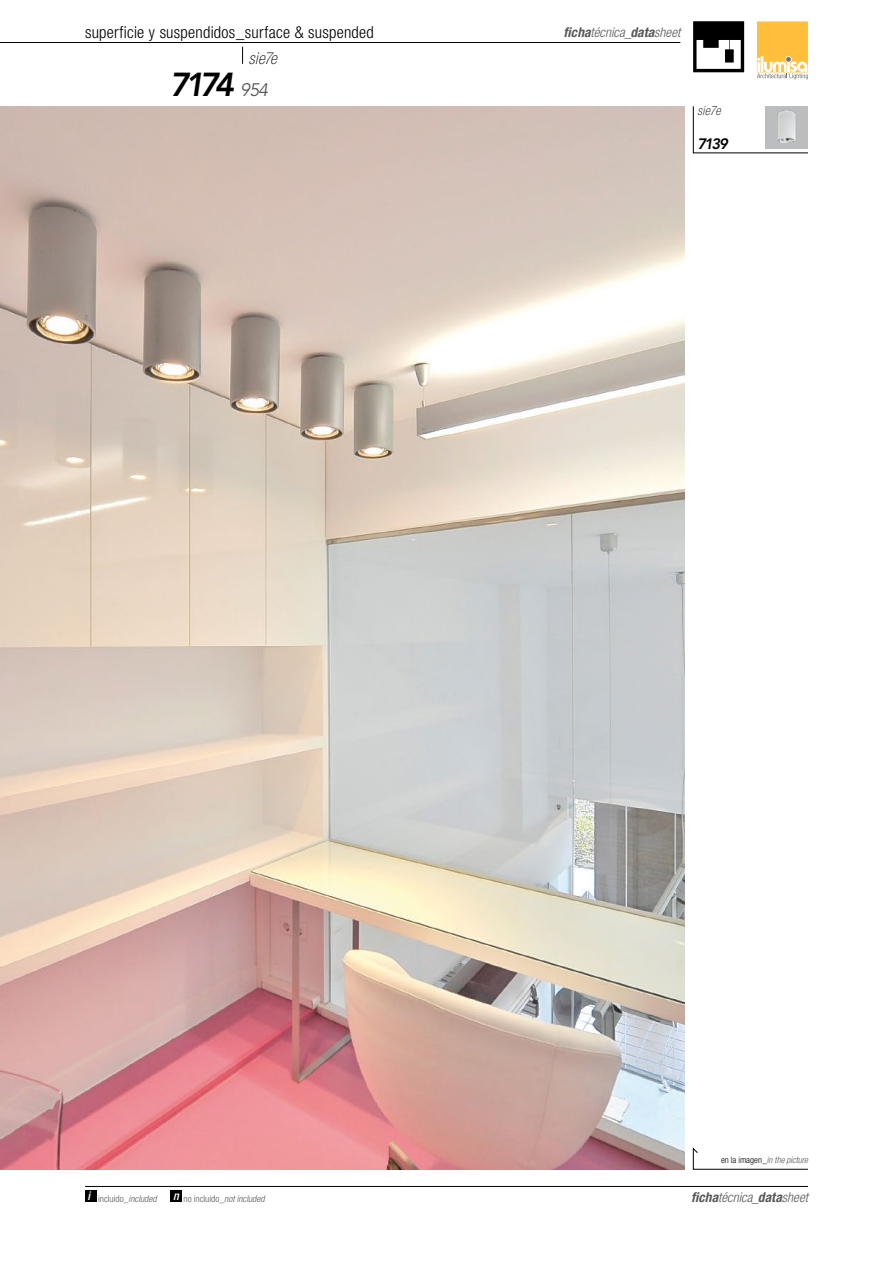
<style>
.page{position:relative;width:893px;height:1263px;background:#fff}
.page>*{position:absolute;margin:0;border:0;box-sizing:border-box;transform-origin:0 0}
.t1{font:italic 800 33px "Avenir";color:#000}
.t2{font:300 condensed 16.5px "Helvetica Neue LT Std";letter-spacing:.015em;color:#000}
.t3{font:italic 100 condensed 16.5px "Helvetica Neue LT Std";letter-spacing:-.01em;color:#000}
.t4{font:italic 800 15px "Avenir";color:#000}
.t5{font:italic 300 condensed 13.5px "Helvetica Neue LT Std";color:#58585a}
.t6{font:italic 100 condensed 12.75px "Helvetica Neue LT Std";letter-spacing:.015em;color:#000}
.t7{font:300 condensed 9.3px "Helvetica Neue LT Std";letter-spacing:.005em;color:#58585a}
.t8{font:italic 300 condensed 9px "Helvetica Neue LT Std";color:#58585a}
.s1{font-weight:400;font-size:18px;color:#58585a}
.s2{font-weight:700}
.s3{font-weight:500}
.s4{font-style:italic}
.s5{font-style:normal;color:#000}
</style>
<div class="page">
<svg style="left:757px;top:21px;width:51px;height:58px;background:#faca6a"></svg>
<svg style="left:693px;top:21px;width:51px;height:51px"></svg>
<div style="left:170px;top:1191px;width:11px;height:11px;background:#000"></div>
<div style="left:85px;top:1191px;width:11px;height:11px;background:#000"></div>
<hr style="left:0;top:42px;width:680px;height:1px;background:#000">
<svg style="left:693px;top:1148px;width:115px;height:21px"></svg>
<img style="left:0;top:106px;width:685px;height:1063px">
<svg style="left:693px;top:106px;width:115px;height:47px"></svg>
<svg style="left:242px;top:47px;width:1px;height:17px"></svg>
<hr style="left:85px;top:1186px;width:723px;height:1px;background:#000">
<p class="t2" style="left:85px;top:22px;width:290px">superficie y suspendidos_surface &amp; suspended</p>
<p class="t3" style="left:249px;top:49px;width:30px">sie7e</p>
<h1 class="t1" style="left:170px;top:65px;width:100px">7174 <span class="s1">954</span></h1>
<p class="t5" style="left:564px;top:24px;width:118px"><span class="s2">ficha</span>técnica<span class="s3">_</span><span class="s2">data</span>sheet</p>
<p class="t6" style="left:697px;top:104px;width:25px">sie7e</p>
<p class="t4" style="left:697px;top:135px;width:32px">7139</p>
<p class="t7" style="left:88px;top:1193px;width:70px"><sup>i</sup> incluido_<span class="s4">included</span></p>
<p class="t7" style="left:173px;top:1193px;width:93px"><sup>n</sup> no incluido_<span class="s4">not included</span></p>
<p class="t8" style="left:721px;top:1155px;width:88px"><span class="s5">en la imagen_</span>in the picture</p>
<p class="t5" style="left:691px;top:1189px;width:118px"><span class="s2">ficha</span>técnica<span class="s3">_</span><span class="s2">data</span>sheet</p>
</div>
